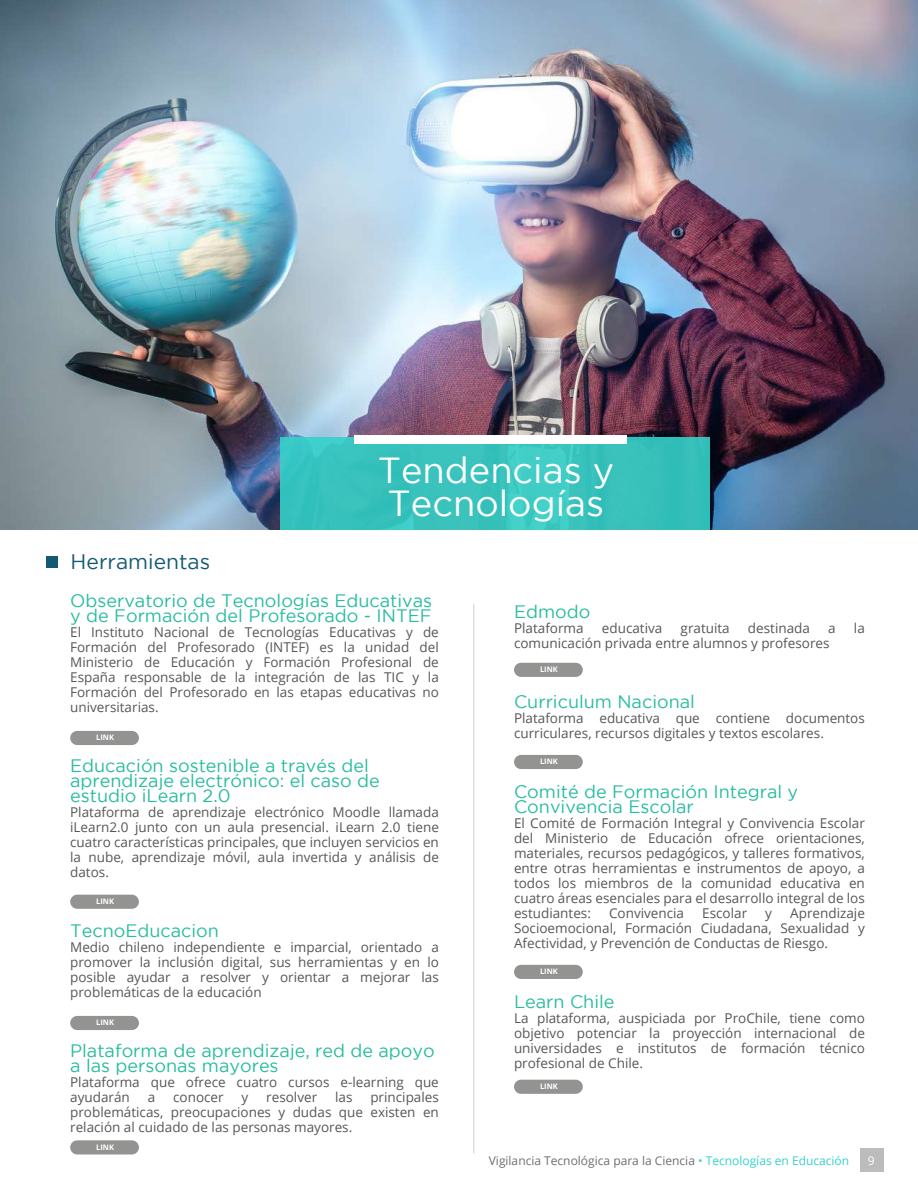
<style>
.page{position:relative;width:918px;height:1188px;background:#fff}
.page>*{position:absolute;margin:0;border:0;box-sizing:border-box;transform-origin:0 0}
.t1{font:36.15px/33.3px "Gotham";color:#fff}
.t2{font:21px "Gotham";color:#135973}
.t3{font:18px/15px "Gotham";color:#28bca0}
.t4{font:13.5px/15px "Open Sans";color:#575756;text-align:justify}
.t5{font:12px "Open Sans";color:#706f6f}
.t6{font:12px "Open Sans";color:#fff}
.t7{font:700 7.5px "Open Sans";color:#fff}
.s1{color:#34d2ca}
</style>
<div class="page">
<img style="left:0;top:0;width:918px;height:529px">
<svg style="left:280px;top:438px;width:430px;height:92px;background:#38c2bd"></svg>
<div style="left:354px;top:435px;width:272px;height:9px;background:#fff"></div>
<hr style="left:473px;top:604px;width:1px;height:549px;background:#001c17">
<div style="left:70px;top:731px;width:69px;height:14px;background:#939392;border-radius:7px"></div>
<div style="left:514px;top:663px;width:69px;height:14px;background:#939392;border-radius:7px"></div>
<div style="left:514px;top:755px;width:69px;height:14px;background:#939392;border-radius:7px"></div>
<div style="left:514px;top:965px;width:69px;height:14px;background:#939392;border-radius:7px"></div>
<div style="left:514px;top:1080px;width:69px;height:14px;background:#939392;border-radius:7px"></div>
<div style="left:70px;top:895px;width:69px;height:14px;background:#939392;border-radius:7px"></div>
<div style="left:70px;top:1016px;width:69px;height:14px;background:#939392;border-radius:7px"></div>
<div style="left:70px;top:1140px;width:69px;height:15px;background:#939392;border-radius:7px"></div>
<div style="left:860px;top:1148px;width:24px;height:24px;background:#bcbcbc"></div>
<div style="left:46px;top:556px;width:12px;height:11px;background:#135973"></div>
<h2 class="t2" style="left:71px;top:550px;width:141px">Herramientas</h2>
<h1 class="t1" style="left:378px;top:453px;width:238px">Tendencias y<br>Tecnologías</h1>
<h3 class="t3" style="left:70px;top:593px;width:364px">Observatorio de Tecnologías Educativas y de Formación del Profesorado - INTEF</h3>
<p class="t4" style="left:70px;top:624px;width:370px">El Instituto Nacional de Tecnologías Educativas y de Formación del Profesorado (INTEF) es la unidad del Ministerio de Educación y Formación Profesional de España responsable de la integración de las TIC y la Formación del Profesorado en las etapas educativas no universitarias.</p>
<p class="t7" style="left:96px;top:732px;width:19px">LINK</p>
<h3 class="t3" style="left:70px;top:758px;width:311px">Educación sostenible a través del aprendizaje electrónico: el caso de estudio iLearn 2.0</h3>
<p class="t4" style="left:70px;top:804px;width:370px">Plataforma de aprendizaje electrónico Moodle llamada iLearn2.0 junto con un aula presencial. iLearn 2.0 tiene cuatro características principales, que incluyen servicios en la nube, aprendizaje móvil, aula invertida y análisis de datos.</p>
<p class="t7" style="left:96px;top:896px;width:19px">LINK</p>
<h3 class="t3" style="left:70px;top:923px;width:150px">TecnoEducacion</h3>
<p class="t4" style="left:70px;top:939px;width:370px">Medio chileno independiente e imparcial, orientado a promover la inclusión digital, sus herramientas y en lo posible ayudar a resolver y orientar a mejorar las problemáticas de la educación</p>
<p class="t7" style="left:96px;top:1017px;width:19px">LINK</p>
<h3 class="t3" style="left:70px;top:1043px;width:366px">Plataforma de aprendizaje, red de apoyo a las personas mayores</h3>
<p class="t4" style="left:70px;top:1074px;width:370px">Plataforma que ofrece cuatro cursos e-learning que ayudarán</p>
<p class="t4" style="left:70px;top:1089px;width:370px;text-indent:300px">principales problemáticas, preocupaciones y dudas que existen en relación al cuidado de las personas mayores.</p>
<p class="t4" style="left:148px;top:1089px;width:9px">a</p>
<p class="t4" style="left:173px;top:1089px;width:52px">conocer</p>
<p class="t4" style="left:242px;top:1089px;width:8px">y</p>
<p class="t4" style="left:266px;top:1089px;width:52px">resolver</p>
<p class="t4" style="left:335px;top:1089px;width:19px">las</p>
<p class="t7" style="left:96px;top:1142px;width:19px">LINK</p>
<h3 class="t3" style="left:514px;top:604px;width:78px">Edmodo</h3>
<p class="t4" style="left:514px;top:620px;width:71px">Plataforma</p>
<p class="t4" style="left:602px;top:620px;width:62px">educativa</p>
<p class="t4" style="left:681px;top:620px;width:51px">gratuita</p>
<p class="t4" style="left:748px;top:620px;width:64px">destinada</p>
<p class="t4" style="left:828px;top:620px;width:9px">a</p>
<p class="t4" style="left:854px;top:620px;width:12px">la</p>
<p class="t4" style="left:514px;top:635px;width:317px">comunicación privada entre alumnos y profesores</p>
<p class="t7" style="left:540px;top:664px;width:19px">LINK</p>
<h3 class="t3" style="left:514px;top:694px;width:182px">Curriculum Nacional</h3>
<p class="t4" style="left:514px;top:710px;width:352px">Plataforma educativa que contiene documentos curriculares, recursos digitales y textos escolares.</p>
<p class="t7" style="left:540px;top:756px;width:19px">LINK</p>
<h3 class="t3" style="left:514px;top:784px;width:286px">Comité de Formación Integral y<br>Convivencia Escolar</h3>
<p class="t4" style="left:514px;top:815px;width:352px">El Comité de Formación Integral y Convivencia Escolar del Ministerio de Educación ofrece orientaciones, materiales, recursos pedagógicos, y talleres formativos, entre otras herramientas e instrumentos de apoyo, a todos los miembros de la comunidad educativa en cuatro áreas esenciales para el desarrollo integral de los estudiantes:</p>
<p class="t4" style="left:514px;top:905px;width:352px;text-indent:276px">Aprendizaje Socioemocional, Formación Ciudadana, Sexualidad y Afectividad, y Prevención de Conductas de Riesgo.</p>
<p class="t4" style="left:609px;top:905px;width:77px">Convivencia</p>
<p class="t4" style="left:702px;top:905px;width:46px">Escolar</p>
<p class="t4" style="left:765px;top:905px;width:8px">y</p>
<p class="t7" style="left:540px;top:966px;width:19px">LINK</p>
<h3 class="t3" style="left:514px;top:994px;width:102px">Learn Chile</h3>
<p class="t4" style="left:514px;top:1010px;width:352px">La plataforma, auspiciada por ProChile, tiene como objetivo potenciar la proyección internacional de universidades e institutos de formación técnico profesional de Chile.</p>
<p class="t7" style="left:540px;top:1081px;width:19px">LINK</p>
<p class="t5" style="left:489px;top:1153px;width:362px">Vigilancia Tecnológica para la Ciencia <span class="s1">• Tecnologías en Educación</span></p>
<p class="t6" style="left:868px;top:1153px;width:8px">9</p>
</div>
